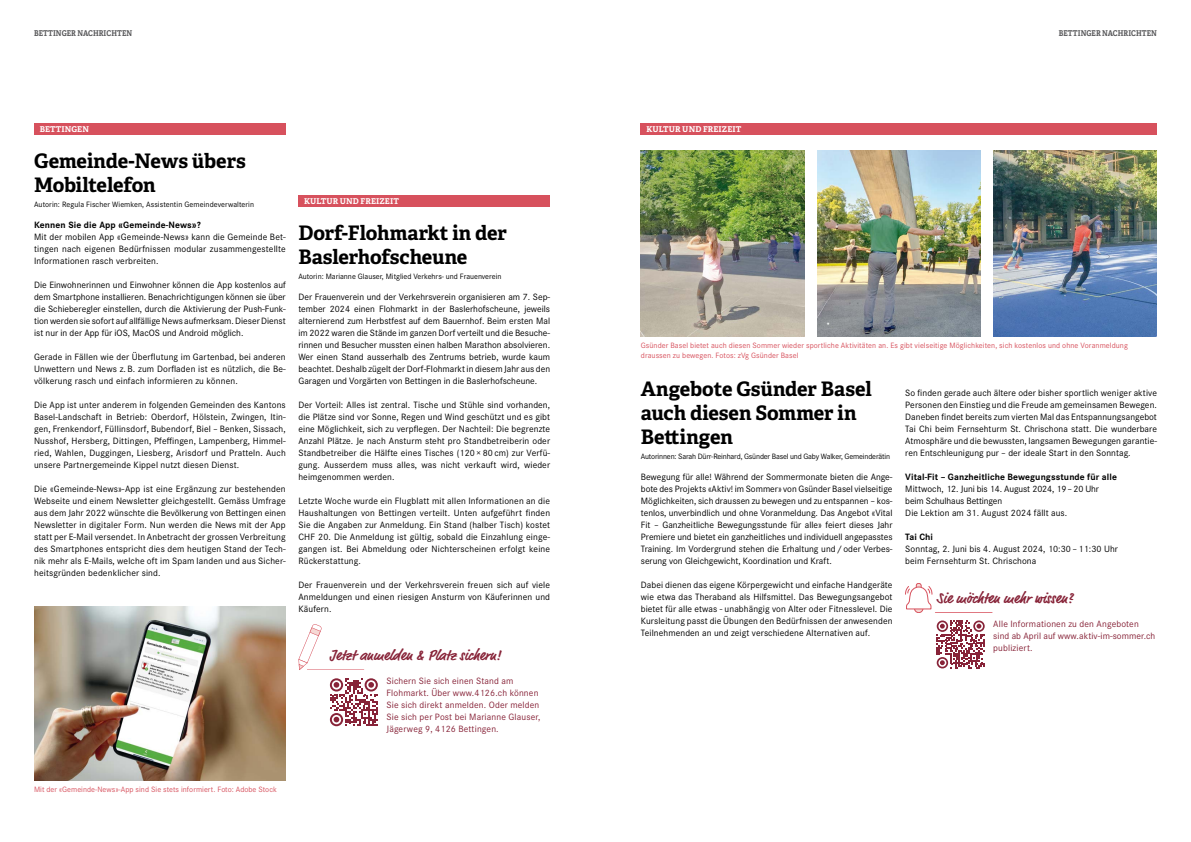
<style>
.page{position:relative;width:1191px;height:842px;background:#fff}
.page>*{position:absolute;margin:0;border:0;box-sizing:border-box;transform-origin:0 0}
.t1{font:700 20px/24px "Adelle";letter-spacing:-.005em;color:#000}
.t2{font:700 15px "Market Pro";letter-spacing:.01em;color:#872338}
.t3{font:9.5px/12px "Corporate S";letter-spacing:.01em;color:#000;text-align:justify}
.t4{font:9.5px/12px "Corporate S";letter-spacing:.015em;color:#872338}
.t5{font:9.5px/12px "Corporate S";letter-spacing:-.01em;color:#000}
.t6{font:700 9.5px "Corporate S";letter-spacing:.01em;color:#000}
.t7{font:8px/10px "Corporate S";letter-spacing:.01em;color:#d7515d}
.t8{font:8px "Corporate S";color:#000}
.t9{font:8px "Corporate S";letter-spacing:-.02em;color:#000}
.t10{font:700 8px "Adelle";letter-spacing:.01em;color:#fff}
.t11{font:700 8px "Adelle";letter-spacing:.01em;color:#58585a;scale:.87 1}
</style>
<div class="page">
<div style="left:641px;top:123px;width:516px;height:12px;background:#d7515d"></div>
<div style="left:298px;top:195px;width:252px;height:12px;background:#d7515d"></div>
<div style="left:34px;top:123px;width:252px;height:12px;background:#d7515d"></div>
<img style="left:34px;top:606px;width:252px;height:174px">
<svg style="left:936px;top:620px;width:48px;height:49px"></svg>
<svg style="left:298px;top:624px;width:24px;height:46px"></svg>
<hr style="left:307px;top:669px;width:57px;height:1px;background:#d7515d">
<svg style="left:330px;top:678px;width:48px;height:48px"></svg>
<img style="left:641px;top:150px;width:163px;height:186px">
<img style="left:817px;top:150px;width:163px;height:186px">
<img style="left:993px;top:150px;width:164px;height:186px">
<svg style="left:905px;top:583px;width:87px;height:30px"></svg>
<p class="t11" style="left:34px;top:28px;width:114px">BETTINGER NACHRICHTEN</p>
<p class="t11" style="left:1058px;top:28px;width:114px">BETTINGER NACHRICHTEN</p>
<p class="t10" style="left:40px;top:124px;width:51px">BETTINGEN</p>
<h1 class="t1" style="left:34px;top:149px;width:213px">Gemeinde-News übers<br>Mobiltelefon</h1>
<p class="t8" style="left:34px;top:199px;width:222px">Autorin: Regula Fischer Wiemken, Assistentin Gemeindeverwalterin</p>
<p class="t6" style="left:34px;top:218px;width:168px">Kennen Sie die App «Gemeinde-News»?</p>
<p class="t3" style="left:34px;top:231px;width:253px">Mit der mobilen App «Gemeinde-News» kann die Gemeinde Bet&shy;tingen nach eigenen Bedürfnissen modular zusammengestellte Informationen rasch verbreiten.</p>
<p class="t3" style="left:34px;top:278px;width:253px">Die Einwohnerinnen und Einwohner können die App kostenlos auf dem Smartphone installieren. Benachrichtigungen können sie über die Schieberegler einstellen, durch die Aktivierung der Push-Funk&shy;tion werden sie sofort auf allfällige News aufmerksam. Dieser Dienst ist nur in der App für iOS, MacOS und Android möglich.</p>
<p class="t3" style="left:34px;top:350px;width:253px">Gerade in Fällen wie der Überflutung im Gartenbad, bei anderen Unwettern und News z. B. zum Dorfladen ist es nützlich, die Be&shy;völkerung rasch und einfach informieren zu können.</p>
<p class="t3" style="left:34px;top:398px;width:253px">Die App ist unter anderem in folgenden Gemeinden des Kantons Basel-Landschaft in Betrieb: Oberdorf, Hölstein, Zwingen, Itin&shy;gen, Frenkendorf, Füllinsdorf, Bubendorf, Biel – Benken, Sissach, Nusshof, Hersberg, Dittingen, Pfeffingen, Lampenberg, Himmel&shy;ried, Wahlen, Duggingen, Liesberg, Arisdorf und Pratteln. Auch unsere Partnergemeinde Kippel nutzt diesen Dienst.</p>
<p class="t3" style="left:34px;top:482px;width:253px">Die «Gemeinde-News»-App ist eine Ergänzung zur bestehenden Webseite und einem Newsletter gleichgestellt. Gemäss Umfrage aus dem Jahr 2022 wünschte die Bevölkerung von Bettingen einen Newsletter in digitaler Form. Nun werden die News mit der App statt per E-Mail versendet. In Anbetracht der grossen Verbreitung des Smartphones entspricht dies dem heutigen Stand der Tech&shy;nik mehr als E-Mails, welche oft im Spam landen und aus Sicher&shy;heitsgründen bedenklicher sind.</p>
<p class="t10" style="left:304px;top:196px;width:96px">KULTUR UND FREIZEIT</p>
<h1 class="t1" style="left:298px;top:221px;width:210px">Dorf-Flohmarkt in der<br>Baslerhofscheune</h1>
<p class="t8" style="left:298px;top:271px;width:205px">Autorin: Marianne Glauser, Mitglied Verkehrs- und Frauenverein</p>
<p class="t3" style="left:298px;top:291px;width:253px">Der Frauenverein und der Verkehrsverein organisieren am 7. Sep&shy;tember 2024 einen Flohmarkt in der Baslerhofscheune, jeweils alternierend zum Herbstfest auf dem Bauernhof. Beim ersten Mal im 2022 waren die Stände im ganzen Dorf verteilt und die Besuche&shy;rinnen und Besucher mussten einen halben Marathon absolvieren.<br>Wer einen Stand ausserhalb des Zentrums betrieb, wurde kaum beachtet. Deshalb zügelt der Dorf-Flohmarkt in diesem Jahr aus den Garagen und Vorgärten von Bettingen in die Baslerhofscheune.</p>
<p class="t3" style="left:298px;top:398px;width:253px">Der Vorteil: Alles ist zentral. Tische und Stühle sind vorhanden, die Plätze sind vor Sonne, Regen und Wind geschützt und es gibt eine Möglichkeit, sich zu verpflegen. Der Nachteil: Die begrenzte Anzahl Plätze. Je nach Ansturm steht pro Standbetreiberin oder Standbetreiber die Hälfte eines Tisches (120 × 80 cm) zur Verfü&shy;gung. Ausserdem muss alles, was nicht verkauft wird, wieder heimgenommen werden.</p>
<p class="t3" style="left:298px;top:494px;width:253px">Letzte Woche wurde ein Flugblatt mit allen Informationen an die Haushaltungen von Bettingen verteilt. Unten aufgeführt finden Sie die Angaben zur Anmeldung. Ein Stand (halber Tisch) kostet CHF 20. Die Anmeldung ist gültig, sobald die Einzahlung einge&shy;gangen ist. Bei Abmeldung oder Nichterscheinen erfolgt keine Rückerstattung.</p>
<p class="t3" style="left:298px;top:578px;width:253px">Der Frauenverein und der Verkehrsverein freuen sich auf viele Anmeldungen und einen riesigen Ansturm von Käuferinnen und Käufern.</p>
<h2 class="t2" style="left:330px;top:645px;width:173px">Jetzt anmelden &amp; Platz sichern!</h2>
<p class="t4" style="left:386px;top:675px;width:156px">Sichern Sie sich einen Stand am Flohmarkt. Über www.4126.ch können Sie sich direkt anmelden. Oder melden Sie sich per Post bei Marianne Glauser, Jägerweg 9, 4126 Bettingen.</p>
<p class="t7" style="left:34px;top:784px;width:244px">Mit der «Gemeinde-News»-App sind Sie stets informiert. Foto: Adobe Stock</p>
<p class="t10" style="left:646px;top:124px;width:96px">KULTUR UND FREIZEIT</p>
<p class="t7" style="left:641px;top:340px;width:488px">Gsünder Basel bietet auch diesen Sommer wieder sportliche Aktivitäten an. Es gibt vielseitige Möglichkeiten, sich kostenlos und ohne Voranmeldung draussen zu bewegen. Fotos: zVg Gsünder Basel</p>
<h1 class="t1" style="left:641px;top:377px;width:232px">Angebote Gsünder Basel auch diesen Sommer in<br>Bettingen</h1>
<p class="t9" style="left:641px;top:451px;width:251px">Autorinnen: Sarah Dürr-Reinhard, Gsünder Basel und Gaby Walker, Gemeinderätin</p>
<p class="t3" style="left:641px;top:471px;width:253px">Bewegung für alle! Während der Sommermonate bieten die Ange&shy;bote des Projekts «Aktiv! im Sommer» von Gsünder Basel vielseitige Möglichkeiten, sich draussen zu bewegen und zu entspannen – kos&shy;tenlos, unverbindlich und ohne Voranmeldung. Das Angebot «Vital Fit – Ganzheitliche Bewegungsstunde für alle» feiert dieses Jahr Premiere und bietet ein ganzheitliches und individuell angepasstes Training. Im Vordergrund stehen die Erhaltung und / oder Verbes&shy;serung von Gleichgewicht, Koordination und Kraft.</p>
<p class="t3" style="left:641px;top:578px;width:253px">Dabei dienen das eigene Körpergewicht und einfache Handgeräte wie etwa das Theraband als Hilfsmittel. Das Bewegungsangebot bietet für alle etwas - unabhängig von Alter oder Fitnesslevel. Die Kursleitung passt die Übungen den Bedürfnissen der anwesenden Teilnehmenden an und zeigt verschiedene Alternativen auf.</p>
<p class="t3" style="left:905px;top:386px;width:253px">So finden gerade auch ältere oder bisher sportlich weniger aktive Personen den Einstieg und die Freude am gemeinsamen Bewegen.<br>Daneben findet bereits zum vierten Mal das Entspannungsangebot Tai Chi beim Fernsehturm St. Chrischona statt. Die wunderbare Atmosphäre und die bewussten, langsamen Bewegungen garantie&shy;ren Entschleunigung pur – der ideale Start in den Sonntag.</p>
<p class="t6" style="left:905px;top:470px;width:213px">Vital-Fit – Ganzheitliche Bewegungsstunde für alle</p>
<p class="t5" style="left:905px;top:482px;width:195px">Mittwoch, 12. Juni bis 14. August 2024, 19 – 20 Uhr beim Schulhaus Bettingen<br>Die Lektion am 31. August 2024 fällt aus.</p>
<p class="t6" style="left:905px;top:530px;width:29px">Tai Chi</p>
<p class="t3" style="left:905px;top:542px;width:214px">Sonntag, 2. Juni bis 4. August 2024, 10:30 – 11:30 Uhr beim Fernsehturm St. Chrischona</p>
<h2 class="t2" style="left:936px;top:588px;width:138px">Sie möchten mehr wissen?</h2>
<p class="t4" style="left:993px;top:618px;width:163px">Alle Informationen zu den Angeboten sind ab April auf www.aktiv-im-sommer.ch publiziert.</p>
</div>
